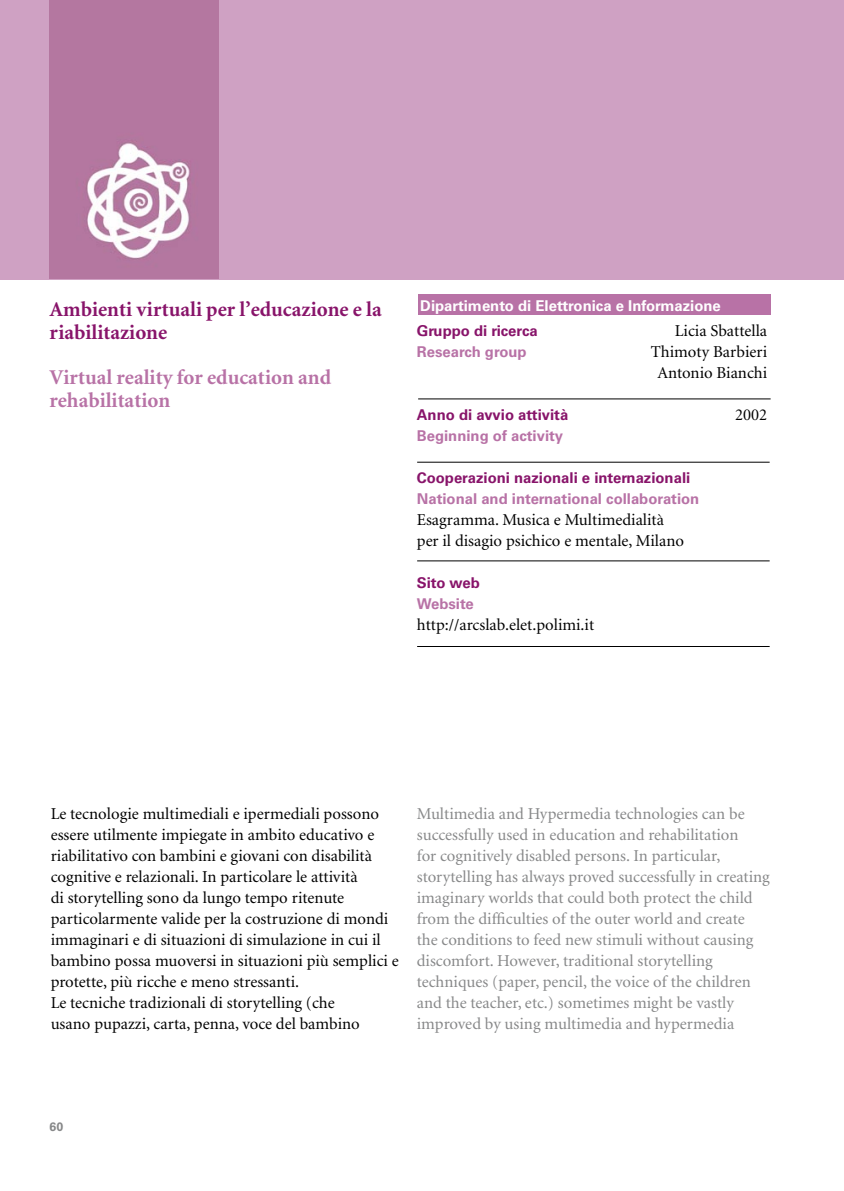
<style>
.page{position:relative;width:844px;height:1191px;background:#fff}
.page>*{position:absolute;margin:0;border:0;box-sizing:border-box;transform-origin:0 0}
.t1{font:700 21px/22.8px "Minion";color:#88146a}
.t2{font:700 21px/22.8px "Minion";color:#b872a6}
.t3{font:16.62px/21px "Minion";color:#000}
.t4{font:16.62px/21px "Minion";color:#878889}
.t5{font:700 14.88px "Univers";color:#88146a}
.t6{font:700 14.88px "Univers";color:#b872a6}
.t7{font:700 14.88px "Univers";color:#fff}
.t8{font:700 12.25px "Univers";color:#878889}
</style>
<div class="page">
<div style="left:0;top:0;width:843px;height:280px;background:#cfa1c3"></div>
<img style="left:50px;top:0;width:168px;height:278px">
<hr style="left:418px;top:398px;width:352px;height:1px;background:#000">
<hr style="left:417px;top:462px;width:352px;height:1px;background:#000">
<hr style="left:417px;top:560px;width:352px;height:1px;background:#000">
<hr style="left:417px;top:646px;width:352px;height:1px;background:#000">
<div style="left:417px;top:294px;width:353px;height:21px;background:#b872a6"></div>
<p class="t1" style="left:50px;top:298px;width:333px">Ambienti virtuali per l’educazione e la riabilitazione</p>
<p class="t2" style="left:50px;top:367px;width:283px">Virtual reality for education and rehabilitation</p>
<p class="t7" style="left:420px;top:297px;width:302px">Dipartimento di Elettronica e Informazione</p>
<p class="t5" style="left:416px;top:322px;width:122px">Gruppo di ricerca</p>
<p class="t3" style="left:674px;top:321px;width:94px">Licia Sbattella</p>
<p class="t6" style="left:416px;top:343px;width:111px">Research group</p>
<p class="t3" style="left:650px;top:342px;width:118px;text-align:center">Thimoty Barbieri<br>Antonio Bianchi</p>
<p class="t5" style="left:416px;top:406px;width:153px">Anno di avvio attività</p>
<p class="t3" style="left:735px;top:405px;width:33px">2002</p>
<p class="t6" style="left:416px;top:427px;width:148px">Beginning of activity</p>
<p class="t5" style="left:416px;top:469px;width:275px">Cooperazioni nazionali e internazionali</p>
<p class="t6" style="left:416px;top:490px;width:284px">National and international collaboration</p>
<p class="t3" style="left:416px;top:510px;width:269px">Esagramma. Musica e Multimedialità per il disagio psichico e mentale, Milano</p>
<p class="t5" style="left:416px;top:574px;width:65px">Sito web</p>
<p class="t6" style="left:416px;top:595px;width:58px">Website</p>
<p class="t3" style="left:416px;top:615px;width:179px">http://arcslab.elet.polimi.it</p>
<p class="t3" style="left:51px;top:804px;width:349px">Le tecnologie multimediali e ipermediali possono essere utilmente impiegate in ambito educativo e riabilitativo con bambini e giovani con disabilità cognitive e relazionali. In particolare le attività<br>di storytelling sono da lungo tempo ritenute particolarmente valide per la costruzione di mondi immaginari e di situazioni di simulazione in cui il bambino possa muoversi in situazioni più semplici e protette, più ricche e meno stressanti.<br>Le tecniche tradizionali di storytelling (che<br>usano pupazzi, carta, penna, voce del bambino</p>
<p class="t4" style="left:416px;top:804px;width:354px">Multimedia and Hypermedia technologies can be successfully used in education and rehabilitation<br>for cognitively disabled persons. In particular, storytelling has always proved successfully in creating imaginary worlds that could both protect the child from the difficulties of the outer world and create the conditions to feed new stimuli without causing discomfort. However, traditional storytelling techniques (paper, pencil, the voice of the children and the teacher, etc.) sometimes might be vastly improved by using multimedia and hypermedia</p>
<p class="t8" style="left:50px;top:1120px;width:15px">60</p>
</div>
